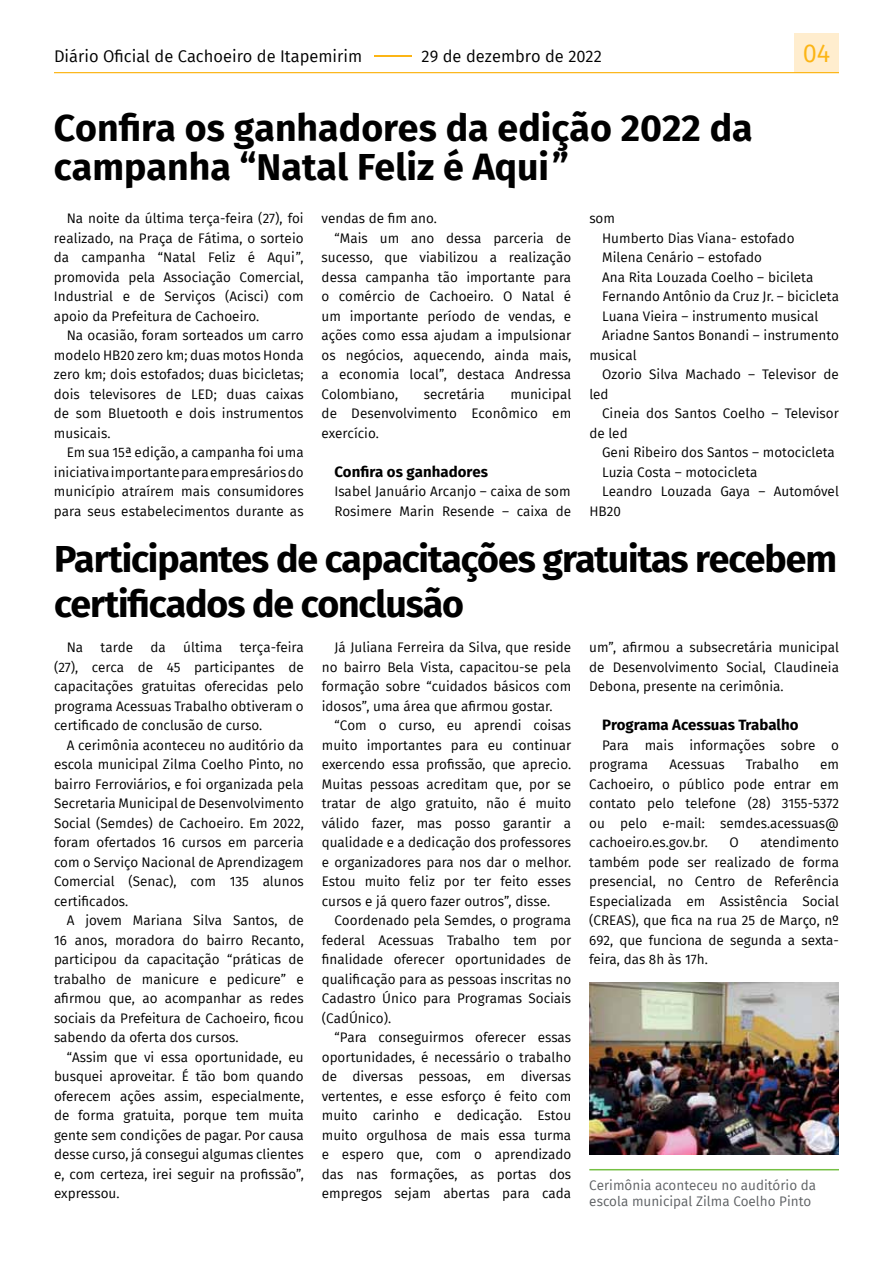
<style>
.page{position:relative;width:893px;height:1263px;background:#fff}
.page>*{position:absolute;margin:0;border:0;box-sizing:border-box;transform-origin:0 0}
.t1{font:700 37.5px/45px "Fira Sans";letter-spacing:-.03em;color:#000}
.t2{font:700 37.5px/39px "Fira Sans";color:#000}
.t3{font:25.5px "Fira Sans";color:#fcb515}
.t4{font:16.5px "Fira Sans";color:#000}
.t5{font:700 15px "Fira Sans";color:#000}
.t6{font:13.5px/19.5px "Fira Sans";color:#000;text-align:justify}
.t7{font:13.5px/16.6px "Fira Sans";color:#5e6164}
.s1{color:#fcb515}
</style>
<div class="page">
<div style="left:794px;top:33px;width:45px;height:40px;background:#ffedce"></div>
<hr style="left:54px;top:72px;width:785px;height:1px;background:#fcb515">
<img style="left:589px;top:982px;width:250px;height:173px">
<hr style="left:589px;top:1169px;width:250px;height:1px;background:#75c044">
<p class="t4" style="left:54px;top:43px;width:549px">Diário Oficial de Cachoeiro de Itapemirim <span class="s1">–</span>29 de dezembro de 2022</p>
<h2 class="t3" style="left:803px;top:34px;width:29px">04</h2>
<h1 class="t2" style="left:54px;top:106px;width:700px">Confira os ganhadores da edição 2022 da campanha “Natal Feliz é Aqui”</h1>
<p class="t6" style="left:54px;top:209px;width:251px;text-indent:13px">Na noite da última terça-feira (27), foi realizado, na Praça de Fátima, o sorteio da campanha “Natal Feliz é Aqui”, promovida pela Associação Comercial, Industrial e de Serviços (Acisci) com apoio da Prefeitura de Cachoeiro.</p>
<p class="t6" style="left:54px;top:325px;width:251px;text-indent:13px">Na ocasião, foram sorteados um carro modelo HB20 zero km; duas motos Honda zero km; dois estofados; duas bicicletas; dois televisores de LED; duas caixas de som Bluetooth e dois instrumentos musicais.</p>
<p class="t6" style="left:54px;top:442px;width:251px;text-indent:13px">Em sua 15ª edição, a campanha foi uma iniciativa importante para empresários do município atraírem mais consumidores para seus estabelecimentos durante as</p>
<p class="t6" style="left:322px;top:208px;width:117px">vendas de fim ano.</p>
<p class="t6" style="left:334px;top:228px;width:238px">“Mais um ano dessa parceria de</p>
<p class="t6" style="left:322px;top:247px;width:251px">sucesso, que viabilizou a realização</p>
<p class="t6" style="left:322px;top:267px;width:251px">dessa campanha tão importante para</p>
<p class="t6" style="left:322px;top:286px;width:251px">o comércio de Cachoeiro. O Natal é</p>
<p class="t6" style="left:322px;top:306px;width:251px">um importante período de vendas, e</p>
<p class="t6" style="left:322px;top:325px;width:251px">ações como essa ajudam a impulsionar</p>
<p class="t6" style="left:322px;top:345px;width:251px">os negócios, aquecendo, ainda mais,</p>
<p class="t6" style="left:322px;top:364px;width:251px">a economia local”, destaca Andressa</p>
<p class="t6" style="left:322px;top:384px;width:78px">Colombiano,</p>
<p class="t6" style="left:424px;top:384px;width:63px">secretária</p>
<p class="t6" style="left:589px;top:209px;width:27px">som</p>
<p class="t6" style="left:602px;top:228px;width:194px">Humberto Dias Viana- estofado</p>
<p class="t6" style="left:602px;top:248px;width:162px">Milena Cenário – estofado</p>
<p class="t6" style="left:602px;top:267px;width:213px">Ana Rita Louzada Coelho – bicileta</p>
<p class="t6" style="left:602px;top:287px;width:238px">Fernando Antônio da Cruz Jr. – bicicleta</p>
<p class="t6" style="left:602px;top:306px;width:218px">Luana Vieira – instrumento musical</p>
<p class="t6" style="left:602px;top:325px;width:238px">Ariadne Santos Bonandi – instrumento</p>
<p class="t6" style="left:589px;top:345px;width:49px">musical</p>
<p class="t6" style="left:602px;top:364px;width:238px">Ozorio Silva Machado – Televisor de</p>
<p class="t6" style="left:589px;top:384px;width:21px">led</p>
<p class="t6" style="left:602px;top:403px;width:238px">Cineia dos Santos Coelho – Televisor</p>
<p class="t6" style="left:589px;top:423px;width:40px">de led</p>
<p class="t6" style="left:602px;top:442px;width:234px">Geni Ribeiro dos Santos – motocicleta</p>
<p class="t6" style="left:602px;top:462px;width:157px">Luzia Costa – motocicleta</p>
<p class="t6" style="left:602px;top:481px;width:238px">Leandro Louzada Gaya – Automóvel</p>
<p class="t6" style="left:589px;top:501px;width:33px">HB20</p>
<p class="t6" style="left:322px;top:384px;width:251px;text-indent:189px">municipal de Desenvolvimento Econômico em exercício.</p>
<p class="t5" style="left:334px;top:459px;width:155px">Confira os ganhadores</p>
<p class="t6" style="left:334px;top:482px;width:238px">Isabel Januário Arcanjo – caixa de som<br>Rosimere Marin Resende – caixa de</p>
<h1 class="t1" style="left:54px;top:533px;width:785px">Participantes de capacitações gratuitas recebem certificados de conclusão</h1>
<p class="t6" style="left:67px;top:638px;width:18px">Na</p>
<p class="t6" style="left:101px;top:638px;width:34px">tarde</p>
<p class="t6" style="left:151px;top:638px;width:17px">da</p>
<p class="t6" style="left:183px;top:638px;width:41px">última</p>
<p class="t6" style="left:54px;top:638px;width:251px;text-indent:186px">terça-feira (27), cerca de 45 participantes de capacitações gratuitas oferecidas pelo programa Acessuas Trabalho obtiveram o certificado de conclusão de curso.</p>
<p class="t6" style="left:54px;top:735px;width:251px;text-indent:13px">A cerimônia aconteceu no auditório da escola municipal Zilma Coelho Pinto, no bairro Ferroviários, e foi organizada pela Secretaria Municipal de Desenvolvimento Social (Semdes) de Cachoeiro. Em 2022, foram ofertados 16 cursos em parceria com o Serviço Nacional de Aprendizagem Comercial (Senac), com 135 alunos certificados.</p>
<p class="t6" style="left:54px;top:910px;width:251px;text-indent:13px">A jovem Mariana Silva Santos, de 16 anos, moradora do bairro Recanto, participou da capacitação “práticas de trabalho de manicure e pedicure” e afirmou que, ao acompanhar as redes sociais da Prefeitura de Cachoeiro, ficou sabendo da oferta dos cursos.</p>
<p class="t6" style="left:54px;top:1047px;width:251px;text-indent:13px">“Assim que vi essa oportunidade, eu busquei aproveitar. É tão bom quando oferecem ações assim, especialmente, de forma gratuita, porque tem muita gente sem condições de pagar. Por causa desse curso, já consegui algumas clientes e, com certeza, irei seguir na profissão”, expressou.</p>
<p class="t6" style="left:322px;top:637px;width:251px;text-indent:13px">Já Juliana Ferreira da Silva, que reside no bairro Bela Vista, capacitou-se pela formação sobre “cuidados básicos com idosos”, uma área que afirmou gostar.</p>
<p class="t6" style="left:322px;top:715px;width:251px;text-indent:13px">“Com o curso, eu aprendi coisas muito importantes para eu continuar exercendo essa profissão, que aprecio.<br>Muitas pessoas acreditam que, por se tratar de algo gratuito, não é muito válido fazer, mas posso garantir a qualidade e a dedicação dos professores e organizadores para nos dar o melhor.<br>Estou muito feliz por ter feito esses cursos e já quero fazer outros”, disse.</p>
<p class="t6" style="left:322px;top:910px;width:251px;text-indent:13px">Coordenado pela Semdes, o programa federal Acessuas Trabalho tem por finalidade oferecer oportunidades de qualificação para as pessoas inscritas no Cadastro Único para Programas Sociais (CadÚnico).</p>
<p class="t6" style="left:322px;top:1027px;width:251px;text-indent:13px">“Para conseguirmos oferecer essas oportunidades, é necessário o trabalho de diversas pessoas, em diversas vertentes, e esse esforço é feito com muito carinho e dedicação. Estou muito orgulhosa de mais essa turma e espero que, com o aprendizado das nas formações, as portas dos empregos sejam abertas para cada</p>
<p class="t6" style="left:589px;top:637px;width:251px">um”, afirmou a subsecretária municipal de Desenvolvimento Social, Claudineia Debona, presente na cerimônia.</p>
<p class="t5" style="left:602px;top:712px;width:198px">Programa Acessuas Trabalho</p>
<p class="t6" style="left:589px;top:735px;width:251px;text-indent:13px">Para mais informações sobre o programa</p>
<p class="t6" style="left:669px;top:755px;width:57px">Acessuas</p>
<p class="t6" style="left:746px;top:755px;width:55px">Trabalho</p>
<p class="t6" style="left:589px;top:755px;width:251px;text-indent:231px">em Cachoeiro, o público pode entrar em contato pelo telefone (28) 3155-5372 ou pelo e-mail: semdes.acessuas@ cachoeiro.es.gov.br.</p>
<p class="t6" style="left:589px;top:833px;width:251px;text-indent:171px">atendimento também pode ser realizado de forma presencial, no Centro de Referência Especializada em Assistência Social (CREAS), que fica na rua 25 de Março, nº 692, que funciona de segunda a sexta&shy;feira, das 8h às 17h.</p>
<p class="t6" style="left:730px;top:833px;width:11px">O</p>
<p class="t7" style="left:589px;top:1176px;width:228px">Cerimônia aconteceu no auditório da escola municipal Zilma Coelho Pinto</p>
</div>
